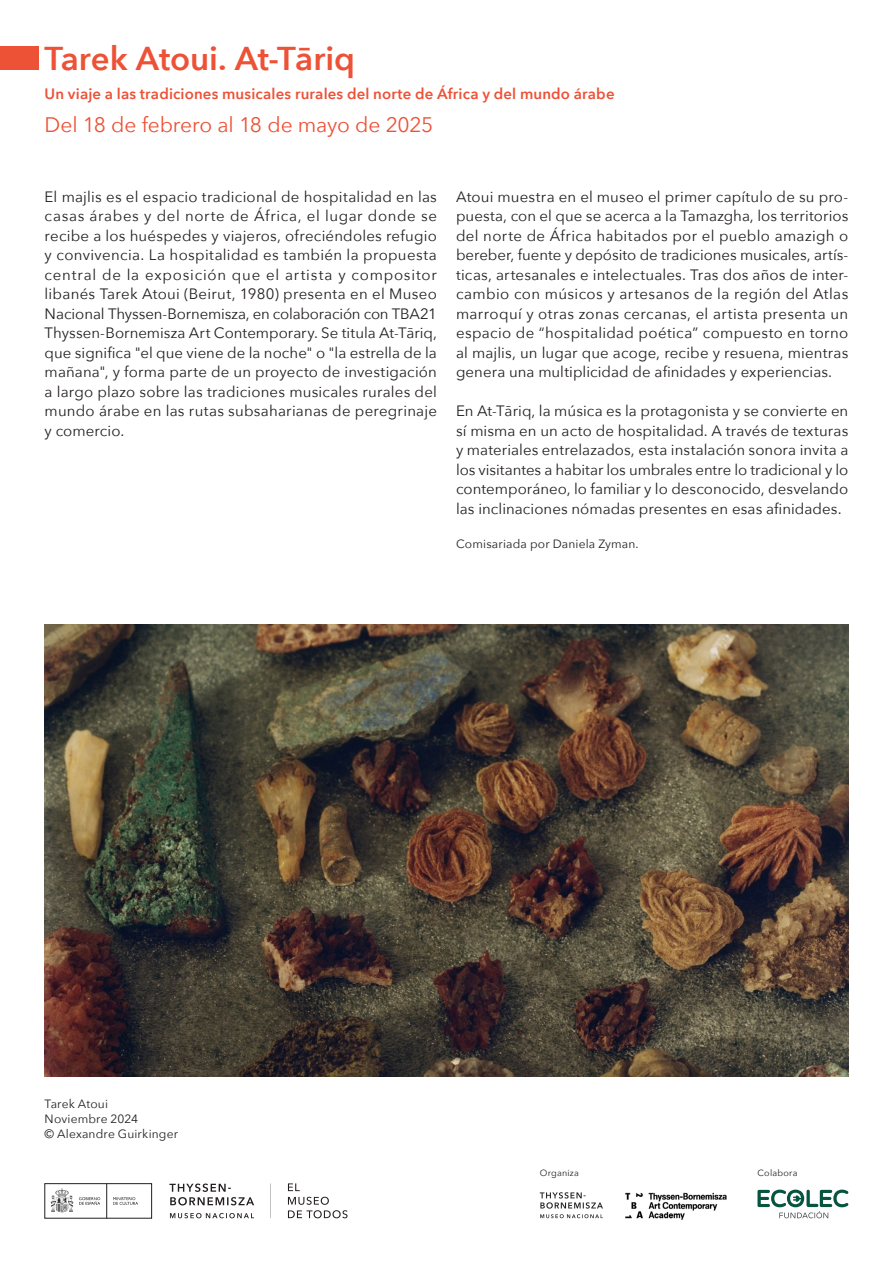
<style>
.page{position:relative;width:893px;height:1263px;background:#fff}
.page>*{position:absolute;margin:0;border:0;box-sizing:border-box;transform-origin:0 0}
.t1{font:600 33px "Avenir Next";letter-spacing:-.005em;color:#ed5136}
.t2{font:21px "Avenir Next";letter-spacing:-.01em;color:#ed5136}
.P_-ES{font:15px/19.5px "Avenir Next";letter-spacing:.005em;color:#231f20;text-align:justify}
.t3{font:600 15px "Avenir Next";letter-spacing:.01em;color:#ed5136}
.t4{font:12px "Avenir Next";letter-spacing:.01em;color:#231f20}
.t5{font:9px "Avenir Next";letter-spacing:.025em;color:#231f20}
</style>
<div class="page">
<div style="left:0;top:46px;width:39px;height:24px;background:#ed5136"></div>
<svg style="left:270px;top:1183px;width:77px;height:35px"></svg>
<svg style="left:169px;top:1183px;width:85px;height:22px"></svg>
<svg style="left:170px;top:1213px;width:84px;height:5px"></svg>
<svg style="left:113px;top:1197px;width:25px;height:8px"></svg>
<svg style="left:79px;top:1197px;width:21px;height:8px"></svg>
<hr style="left:106px;top:1183px;width:1px;height:35px;background:#231f20">
<div style="left:45px;top:1183px;width:107px;height:35px;border:1px solid #231f20"></div>
<svg style="left:51px;top:1188px;width:22px;height:24px"></svg>
<img style="left:45px;top:624px;width:803px;height:452px">
<svg style="left:757px;top:1189px;width:91px;height:29px"></svg>
<svg style="left:540px;top:1192px;width:63px;height:26px"></svg>
<img style="left:625px;top:1192px;width:102px;height:28px">
<h2 class="t1" style="left:45px;top:30px;width:312px">Tarek Atoui. At-Tāriq</h2>
<h3 class="t3" style="left:45px;top:81px;width:571px">Un viaje a las tradiciones musicales rurales del norte de África y del mundo árabe</h3>
<h3 class="t2" style="left:45px;top:107px;width:390px">Del 18 de febrero al 18 de mayo de 2025</h3>
<p class="P_-ES" style="left:45px;top:186px;width:394px">El majlis es el espacio tradicional de hospitalidad en las casas árabes y del norte de África, el lugar donde se recibe a los huéspedes y viajeros, ofreciéndoles refugio y convivencia. La hospitalidad es también la propuesta central de la exposición que el artista y compositor libanés Tarek Atoui (Beirut, 1980) presenta en el Museo Nacional Thyssen-Bornemisza, en colaboración con TBA21<br>Thyssen-Bornemisza Art Contemporary. Se titula At-Tāriq, que significa "el que viene de la noche" o "la estrella de la mañana", y forma parte de un proyecto de investigación a largo plazo sobre las tradiciones musicales rurales del mundo árabe en las rutas subsaharianas de peregrinaje y comercio.</p>
<p class="P_-ES" style="left:456px;top:186px;width:394px">Atoui muestra en el museo el primer capítulo de su pro&shy;puesta, con el que se acerca a la Tamazgha, los territorios del norte de África habitados por el pueblo amazigh o bereber, fuente y depósito de tradiciones musicales, artís&shy;ticas, artesanales e intelectuales. Tras dos años de inter&shy;cambio con músicos y artesanos de la región del Atlas marroquí y otras zonas cercanas, el artista presenta un espacio de “hospitalidad poética” compuesto en torno al majlis, un lugar que acoge, recibe y resuena, mientras genera una multiplicidad de afinidades y experiencias.</p>
<p class="P_-ES" style="left:456px;top:401px;width:394px">En At-Tāriq, la música es la protagonista y se convierte en sí misma en un acto de hospitalidad. A través de texturas y materiales entrelazados, esta instalación sonora invita a los visitantes a habitar los umbrales entre lo tradicional y lo contemporáneo, lo familiar y lo desconocido, desvelando las inclinaciones nómadas presentes en esas afinidades.</p>
<p class="t4" style="left:456px;top:534px;width:184px">Comisariada por Daniela Zyman.</p>
<p class="t4" style="left:45px;top:1093px;width:65px">Tarek Atoui</p>
<p class="t4" style="left:45px;top:1108px;width:95px">Noviembre 2024</p>
<p class="t4" style="left:45px;top:1123px;width:135px">© Alexandre Guirkinger</p>
<p class="t5" style="left:540px;top:1165px;width:41px">Organiza</p>
<p class="t5" style="left:757px;top:1165px;width:42px">Colabora</p>
</div>
